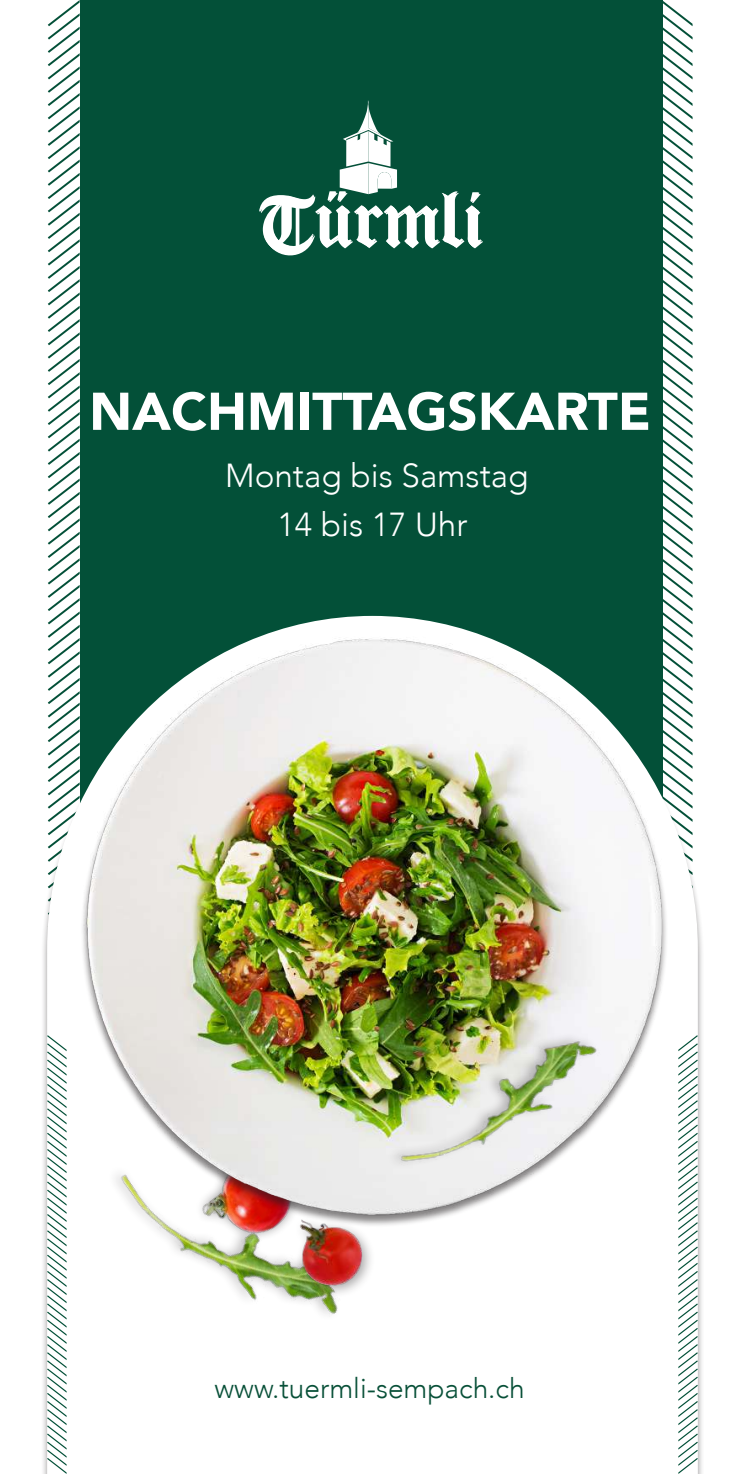
<style>
.page{position:relative;width:745px;height:1474px;background:#fff}
.page>*{position:absolute;margin:0;border:0;box-sizing:border-box;transform-origin:0 0}
.t1{font:900 52.5px "Avenir";color:#fff}
.t2{font:300 33.25px/49.7px "Avenir";color:#fff;text-align:center}
.t3{font:300 28px "Avenir";color:#085038}
</style>
<div class="page">
<div style="left:80px;top:0;width:582px;height:1473px;background:#035038"></div>
<div style="left:40px;top:619px;width:664px;height:854px;background:#231f20;opacity:.46"></div>
<div style="left:80px;top:616px;width:580px;height:857px;background:#fff"></div>
<div style="left:93px;top:1227px;width:262px;height:164px;background:#fff"></div>
<img style="left:198px;top:1227px;width:82px;height:51px">
<svg style="left:259px;top:100px;width:223px;height:156px"></svg>
<img style="left:80px;top:625px;width:580px;height:601px">
<svg style="left:47px;top:0;width:33px;height:1473px"></svg>
<svg style="left:660px;top:0;width:37px;height:1473px"></svg>
<div style="left:294px;top:1214px;width:81px;height:84px;background:#231f20;opacity:.4"></div>
<img style="left:280px;top:1213px;width:90px;height:92px">
<img style="left:373px;top:1034px;width:247px;height:148px">
<h1 class="t1" style="left:89px;top:366px;width:563px">NACHMITTAGSKARTE</h1>
<p class="t2" style="left:225px;top:450px;width:305px">Montag bis Samstag<br>14 bis 17 Uhr</p>
<p class="t3" style="left:214px;top:1371px;width:311px">www.tuermli-sempach.ch</p>
</div>
